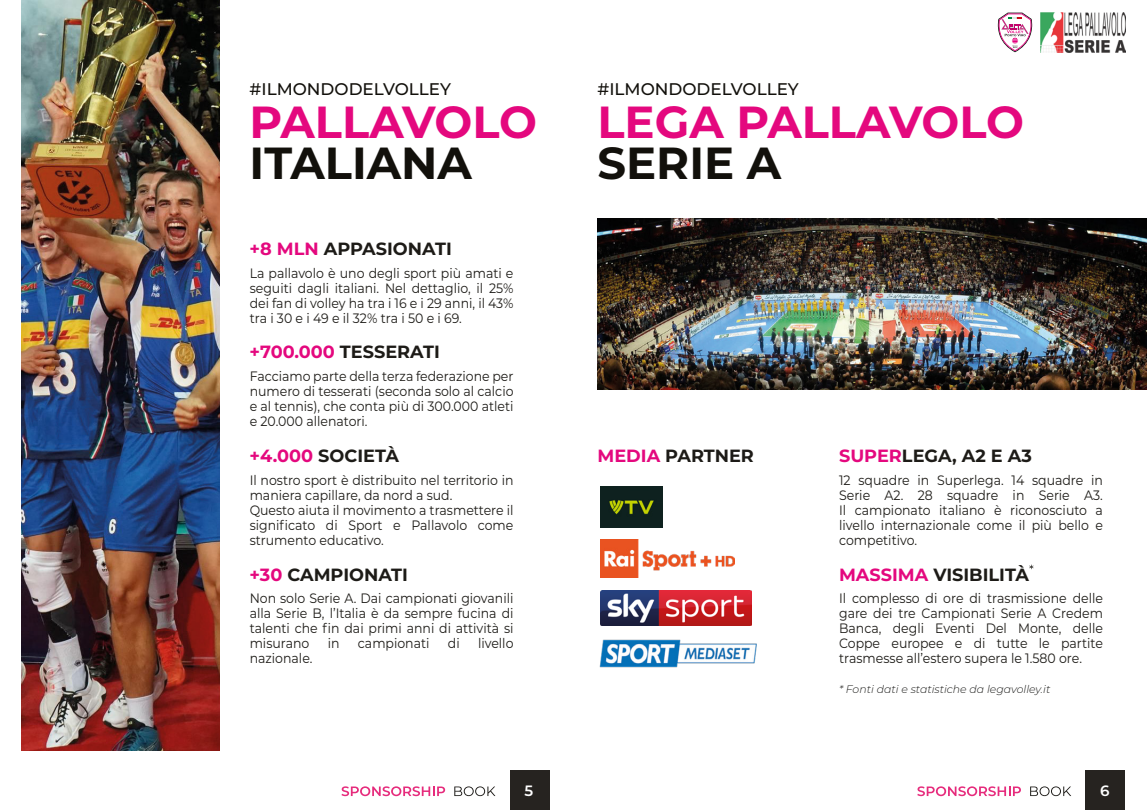
<style>
.page{position:relative;width:1147px;height:810px;background:#fff}
.page>*{position:absolute;margin:0;border:0;box-sizing:border-box;transform-origin:0 0}
.t1{font:700 44.92px "Montserrat";color:#e4087e}
.t2{font:700 44.92px "Montserrat";color:#12100b}
.t3{font:700 17.7px "Montserrat";color:#1d1b17}
.t4{font:500 16.88px "Montserrat";color:#12100b}
.t5{font:600 15px "Montserrat";color:#fff}
.t6{font:13.58px/15px "Montserrat";color:#1d1b17;text-align:justify;scale:.92 1}
.t7{font:italic 300 10.88px "Montserrat";color:#1d1d1b}
.s1{color:#e4087e}
</style>
<div class="page">
<img style="left:22px;top:0;width:197px;height:750px">
<div style="left:510px;top:770px;width:39px;height:40px;background:#262320"></div>
<svg style="left:341px;top:786px;width:104px;height:10px"></svg>
<svg style="left:454px;top:786px;width:41px;height:10px"></svg>
<img style="left:598px;top:219px;width:548px;height:170px">
<svg style="left:1029px;top:565px;width:4px;height:4px"></svg>
<img style="left:600px;top:486px;width:62px;height:41px">
<img style="left:599px;top:605px;width:158px;height:63px">
<img style="left:600px;top:591px;width:151px;height:35px">
<img style="left:600px;top:540px;width:134px;height:38px">
<div style="left:1085px;top:770px;width:40px;height:40px;background:#262320"></div>
<svg style="left:917px;top:786px;width:103px;height:10px"></svg>
<svg style="left:1030px;top:786px;width:41px;height:10px"></svg>
<img style="left:1040px;top:12px;width:85px;height:41px">
<svg style="left:997px;top:13px;width:35px;height:39px"></svg>
<p class="t4" style="left:249px;top:78px;width:203px">#ILMONDODELVOLLEY</p>
<h1 class="t1" style="left:249px;top:90px;width:289px">PALLAVOLO</h1>
<h1 class="t2" style="left:249px;top:131px;width:224px">ITALIANA</h1>
<h2 class="t3" style="left:249px;top:236px;width:204px"><span class="s1">+8 MLN</span> APPASIONATI</h2>
<p class="t6" style="left:250px;top:265px;width:288px">La pallavolo è uno degli sport più amati e seguiti dagli italiani. Nel dettaglio, il 25% dei fan di volley ha tra i 16 e i 29 anni, il 43% tra i 30 e i 49 e il 32% tra i 50 e i 69.</p>
<h2 class="t3" style="left:249px;top:339px;width:192px"><span class="s1">+700.000</span> TESSERATI</h2>
<p class="t6" style="left:250px;top:368px;width:288px">Facciamo parte della terza federazione per numero di tesserati (seconda solo al calcio e al tennis), che conta più di 300.000 atleti e 20.000 allenatori.</p>
<h2 class="t3" style="left:249px;top:443px;width:151px"><span class="s1">+4.000</span> SOCIETÀ</h2>
<p class="t6" style="left:250px;top:472px;width:288px;text-align:left">Il nostro sport è distribuito nel territorio in maniera capillare, da nord a sud.<br>Questo aiuta il movimento a trasmettere il significato di Sport e Pallavolo come strumento educativo.</p>
<h2 class="t3" style="left:249px;top:562px;width:160px"><span class="s1">+30</span> CAMPIONATI</h2>
<p class="t6" style="left:250px;top:591px;width:288px">Non solo Serie A. Dai campionati giovanili alla Serie B, l’Italia è da sempre fucina di talenti che fin dai primi anni di attività si misurano</p>
<p class="t6" style="left:328px;top:636px;width:14px">in</p>
<p class="t6" style="left:358px;top:636px;width:79px">campionati</p>
<p class="t6" style="left:448px;top:636px;width:14px">di</p>
<p class="t6" style="left:478px;top:636px;width:40px">livello</p>
<p class="t6" style="left:250px;top:651px;width:70px">nazionale.</p>
<p class="t5" style="left:524px;top:780px;width:10px">5</p>
<p class="t4" style="left:597px;top:78px;width:203px">#ILMONDODELVOLLEY</p>
<h1 class="t1" style="left:597px;top:90px;width:428px">LEGA PALLAVOLO</h1>
<h1 class="t2" style="left:597px;top:131px;width:185px">SERIE A</h1>
<h2 class="t3" style="left:597px;top:443px;width:158px"><span class="s1">MEDIA</span> PARTNER</h2>
<h2 class="t3" style="left:839px;top:443px;width:194px"><span class="s1">SUPER</span>LEGA, A2 E A3</h2>
<p class="t6" style="left:839px;top:472px;width:288px">12 squadre in Superlega. 14 squadre in Serie A2. 28 squadre in Serie A3.<br>Il campionato italiano è riconosciuto a livello internazionale come il più bello e competitivo.</p>
<h2 class="t3" style="left:839px;top:562px;width:191px"><span class="s1">MASSIMA</span> VISIBILITÀ</h2>
<p class="t6" style="left:839px;top:591px;width:288px">Il complesso di ore di trasmissione delle gare dei tre Campionati Serie A Credem Banca, degli Eventi Del Monte, delle Coppe europee e di tutte le partite trasmesse all’estero supera le 1.580 ore.</p>
<p class="t7" style="left:839px;top:682px;width:213px">* Fonti dati e statistiche da legavolley.it</p>
<p class="t5" style="left:1099px;top:780px;width:11px">6</p>
</div>
